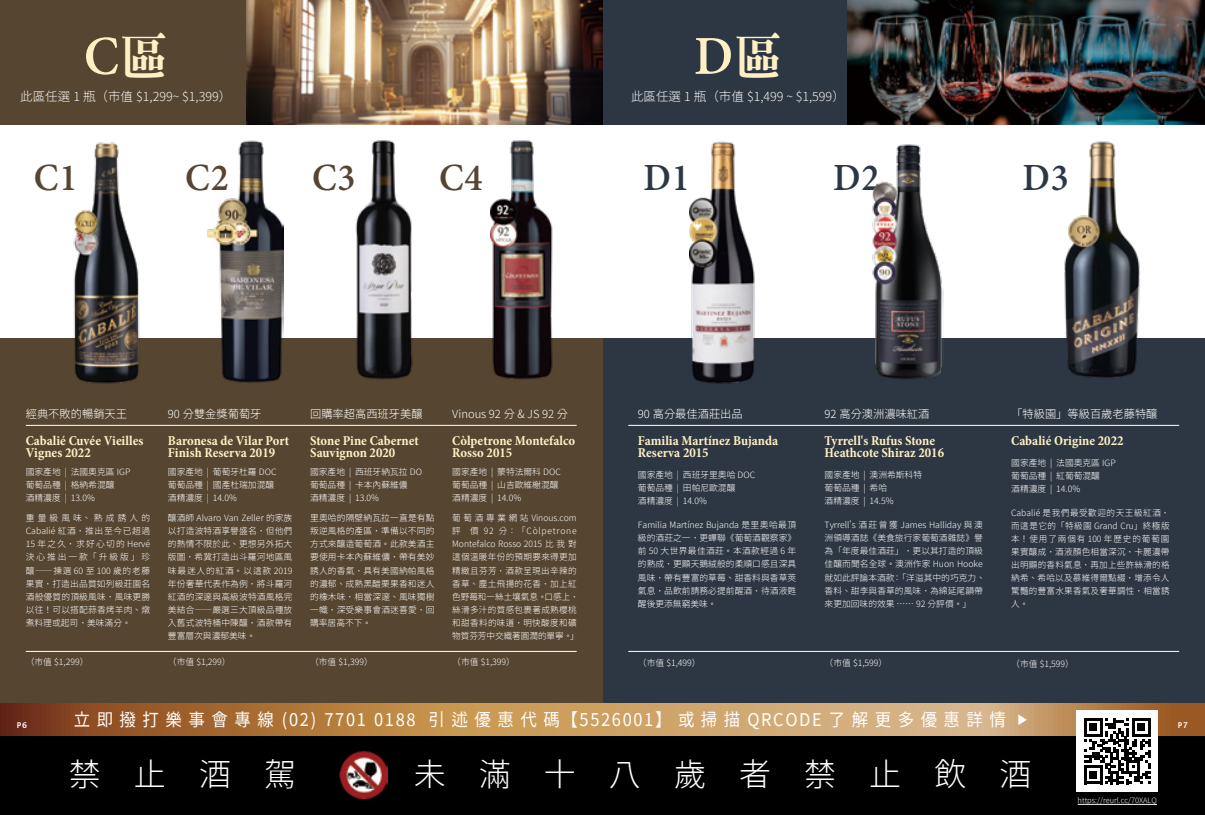
<style>
.page{position:relative;width:1205px;height:815px;background:#fff}
.page>*{position:absolute;margin:0;border:0;box-sizing:border-box;transform-origin:0 0}
.t1{font:600 55px "Minion Pro";color:#feefc4;scale:.95 1}
.t2{font:600 38.5px "Minion Pro";letter-spacing:.025em;color:#564531;scale:.95 1}
.t3{font:600 38.5px "Minion Pro";color:#2d3743;scale:.95 1}
.t4{font:300 32px "Taipei Sans TC Beta";letter-spacing:1.035em;color:#fff}
.t5{font:17.5px "Taipei Sans TC Beta";letter-spacing:.395em;color:#fff;scale:.94 1}
.t6{font:700 condensed 13.75px/12.5px "Minion Pro";color:#feefc4}
.t7{font:300 12.5px "Taipei Sans TC Beta";color:#fff}
.t8{font:300 11.25px "Taipei Sans TC Beta";color:#fff}
.t9{font:300 8.75px/13.1px "Taipei Sans TC Beta";letter-spacing:.005em;color:#fff}
.t10{font:300 8.75px/13.1px "Taipei Sans TC Beta";letter-spacing:.04em;color:#fff}
.t11{font:700 8.75px "Bliss 2";color:#fff}
.t12{font:300 7.5px "Taipei Sans TC Beta";color:#fff}
.s1{font-family:"DFN Ming XB HK BF";font-weight:400;font-size:50px}
.s2{font-size:11.25px}
</style>
<div class="page">
<div style="left:602px;top:0;width:245px;height:124px;background:#2d3743"></div>
<div style="left:602px;top:338px;width:603px;height:365px;background:#2d3743"></div>
<img style="left:847px;top:0;width:358px;height:124px">
<hr style="left:628px;top:425px;width:551px;height:1px;background:#fff">
<hr style="left:628px;top:651px;width:551px;height:1px;background:#fff">
<div style="left:0;top:338px;width:602px;height:365px;background:#564531"></div>
<img style="left:245px;top:0;width:357px;height:124px">
<div style="left:0;top:0;width:245px;height:124px;background:#564531"></div>
<hr style="left:26px;top:425px;width:551px;height:1px;background:#fff">
<hr style="left:26px;top:651px;width:551px;height:1px;background:#fff">
<img style="left:73px;top:142px;width:67px;height:242px">
<img style="left:689px;top:141px;width:66px;height:243px">
<img style="left:355px;top:140px;width:58px;height:240px">
<img style="left:1064px;top:141px;width:76px;height:237px">
<img style="left:491px;top:140px;width:62px;height:239px">
<img style="left:207px;top:140px;width:76px;height:243px">
<img style="left:872px;top:144px;width:71px;height:236px">
<div style="left:0;top:735px;width:1205px;height:80px;background:#000"></div>
<img style="left:339px;top:751px;width:48px;height:48px">
<svg style="left:0;top:703px;width:1205px;height:32px;background:#ba8853"></svg>
<div style="left:1076px;top:710px;width:82px;height:82px;background:#fff"></div>
<svg style="left:1084px;top:718px;width:66px;height:66px"></svg>
<hr style="left:1077px;top:804px;width:80px;height:1px;background:#fff">
<h1 class="t1" style="left:84px;top:18px;width:90px">C<span class="s1">區</span></h1>
<h1 class="t1" style="left:694px;top:18px;width:94px">D<span class="s1">區</span></h1>
<h3 class="t7" style="left:20px;top:90px;width:213px">此區任選 1 瓶（市值 $1,299~ $1,399）</h3>
<h3 class="t7" style="left:631px;top:90px;width:215px">此區任選 1 瓶（市值 $1,499 ~ $1,599）</h3>
<h2 class="t2" style="left:34px;top:151px;width:47px">C1</h2>
<h2 class="t2" style="left:185px;top:151px;width:47px">C2</h2>
<h2 class="t2" style="left:312px;top:151px;width:47px">C3</h2>
<h2 class="t2" style="left:439px;top:151px;width:47px">C4</h2>
<h2 class="t3" style="left:643px;top:151px;width:50px">D1</h2>
<h2 class="t3" style="left:833px;top:151px;width:50px">D2</h2>
<h2 class="t3" style="left:1022px;top:151px;width:50px">D3</h2>
<p class="t8" style="left:26px;top:407px;width:103px">經典不敗的暢銷天王</p>
<h3 class="t6" style="left:26px;top:434px;width:119px">Cabalié Cuvée Vieilles<br>Vignes 2022</h3>
<p class="t9" style="left:26px;top:465px;width:106px">國家產地 | 法國奧克區 IGP葡萄品種 | 格納希混釀<br>酒精濃度 | 13.0%</p>
<p class="t9" style="left:26px;top:511px;width:126px;text-align:justify">重量級風味、熟成誘人的Cabalié 紅酒，推出至今已超過15 年之久，求好心切的 Hervé決心推出一款「升級版」珍釀——揀選 60 至 100 歲的老藤果實，打造出品質如列級莊園名酒般優質的頂級風味，風味更勝以往！可以搭配蒜香烤羊肉、燉煮料理或起司，美味滿分。</p>
<p class="t9" style="left:26px;top:656px;width:64px">（市值 $1,299）</p>
<p class="t8" style="left:168px;top:407px;width:95px">90 分雙金獎葡萄牙</p>
<h3 class="t6" style="left:168px;top:434px;width:123px">Baronesa de Vilar Port<br>Finish Reserva 2019</h3>
<p class="t9" style="left:168px;top:465px;width:110px">國家產地 | 葡萄牙杜羅 DOC葡萄品種 | 國產杜瑞加混釀酒精濃度 | 14.0%</p>
<p class="t9" style="left:168px;top:511px;width:126px;text-align:justify">釀酒師 Alvaro Van Zeller 的家族以打造波特酒享譽盛名，但他們的熱情不限於此、更想另外拓大版圖，希冀打造出斗羅河地區風味最迷人的紅酒。以這款 2019年份奢華代表作為例，將斗羅河紅酒的深邃與高級波特酒風格完美結合——嚴選三大頂級品種放入舊式波特桶中陳釀，酒款帶有豐富層次與濃郁美味。</p>
<p class="t9" style="left:168px;top:656px;width:64px">（市值 $1,299）</p>
<p class="t8" style="left:310px;top:407px;width:114px">回購率超高西班牙美釀</p>
<h3 class="t6" style="left:310px;top:434px;width:110px">Stone Pine Cabernet<br>Sauvignon 2020</h3>
<p class="t9" style="left:310px;top:465px;width:113px">國家產地 | 西班牙納瓦拉 DO葡萄品種 | 卡本內蘇維儂<br>酒精濃度 | 13.0%</p>
<p class="t9" style="left:310px;top:511px;width:126px;text-align:justify">里奧哈的隔壁納瓦拉一直是有點叛逆風格的產區，準備以不同的方式來釀造葡萄酒。此款美酒主要使用卡本內蘇維儂，帶有美妙誘人的香氣，具有美國納帕風格的濃郁、成熟黑醋栗果香和迷人的橡木味，相當深邃、風味獨樹一幟，深受樂事會酒迷喜愛，回購率居高不下。</p>
<p class="t9" style="left:310px;top:656px;width:64px">（市值 $1,399）</p>
<p class="t8" style="left:452px;top:407px;width:117px">Vinous 92 分 &amp; JS 92 分</p>
<h3 class="t6" style="left:452px;top:434px;width:125px">Còlpetrone Montefalco<br>Rosso 2015</h3>
<p class="t9" style="left:452px;top:465px;width:110px">國家產地 | 蒙特法爾科 DOC葡萄品種 | 山吉歐維榭混釀酒精濃度 | 14.0%</p>
<p class="t10" style="left:452px;top:511px;width:128px">葡萄酒專業網站 Vinous.com評 價 92 分：「Còlpetrone<br>Montefalco Rosso 2015 比我對這個溫暖年份的預期要來得更加精緻且芬芳，酒款呈現出辛辣的香草、塵土飛揚的花香，加上紅色野莓和一絲土壤氣息。口感上，絲滑多汁的質感包裹著成熟櫻桃和甜香料的味道，明快酸度和礦物質芬芳中交織著圓潤的單寧。」</p>
<p class="t9" style="left:452px;top:656px;width:64px">（市值 $1,399）</p>
<p class="t8" style="left:638px;top:407px;width:106px">90 高分最佳酒莊出品</p>
<h3 class="t6" style="left:638px;top:434px;width:142px">Familia Martínez Bujanda<br>Reserva 2015</h3>
<p class="t9" style="left:638px;top:469px;width:119px">國家產地 | 西班牙里奧哈 DOC葡萄品種 | 田帕尼歐混釀<br>酒精濃度 | 14.0%</p>
<p class="t9" style="left:638px;top:519px;width:160px;text-align:justify">Familia Martínez Bujanda 是里奧哈最頂級的酒莊之一，更蟬聯《葡萄酒觀察家》前 50 大世界最佳酒莊。本酒款經過 6 年的熟成，更顯天鵝絨般的柔順口感且深具風味，帶有豐富的草莓、甜香料與香草莢氣息，品飲前請務必提前醒酒，待酒液甦醒後更添無窮美味。</p>
<p class="t9" style="left:638px;top:657px;width:64px">（市值 $1,499）</p>
<p class="t8" style="left:824px;top:407px;width:106px">92 高分澳洲濃味紅酒</p>
<h3 class="t6" style="left:824px;top:434px;width:121px">Tyrrell's Rufus Stone<br>Heathcote Shiraz 2016</h3>
<p class="t9" style="left:824px;top:469px;width:99px">國家產地 | 澳洲希斯科特葡萄品種 | 希哈　<br>酒精濃度 | 14.5%</p>
<p class="t9" style="left:824px;top:519px;width:162px">Tyrrell's 酒莊曾獲 James Halliday 與澳洲領導酒誌《美食旅行家葡萄酒雜誌》譽為「年度最佳酒莊」，更以其打造的頂級佳釀而聞名全球。澳洲作家 Huon Hooke就如此評論本酒款：「洋溢其中的巧克力、香料、甜李與香草的風味，為綿延尾韻帶來更加回味的效果 …… 92 分評價。」</p>
<p class="t9" style="left:824px;top:657px;width:64px">（市值 $1,599）</p>
<p class="t8" style="left:1011px;top:407px;width:148px">「特級園」等級百歲老藤特釀</p>
<h3 class="t6" style="left:1011px;top:434px;width:114px">Cabalié Origine 2022</h3>
<p class="t9" style="left:1011px;top:456px;width:106px">國家產地 | 法國奧克區 IGP葡萄品種 | 紅葡萄混釀<br>酒精濃度 | 14.0%</p>
<p class="t9" style="left:1011px;top:506px;width:160px;text-align:justify">Cabalié 是我們最受歡迎的天王級紅酒，而這是它的「特級園 Grand Cru」終極版本！使用了兩個有 100 年歷史的葡萄園果實釀成，酒液顏色相當深沉，卡麗濃帶出明顯的香料氣息，再加上些許絲滑的格納希、希哈以及慕維得爾點綴，增添令人驚豔的豐富水果香氣及奢華調性，相當誘人。</p>
<p class="t9" style="left:1011px;top:657px;width:64px">（市值 $1,599）</p>
<h3 class="t5" style="left:74px;top:710px;width:1016px">立即撥打樂事會專線 (02) 7701 0188 引述優惠代碼【5526001】或掃描QRCODE了解更多優惠詳情 <span class="s2">▶</span></h3>
<p class="t11" style="left:17px;top:720px;width:12px">P6</p>
<p class="t11" style="left:1178px;top:720px;width:11px">P7</p>
<h3 class="t4" style="left:69px;top:756px;width:229px">禁止酒駕</h3>
<h3 class="t4" style="left:414px;top:756px;width:619px">未滿十八歲者禁止飲酒</h3>
<p class="t12" style="left:1077px;top:796px;width:81px">https://reurl.cc/70XALQ</p>
</div>
